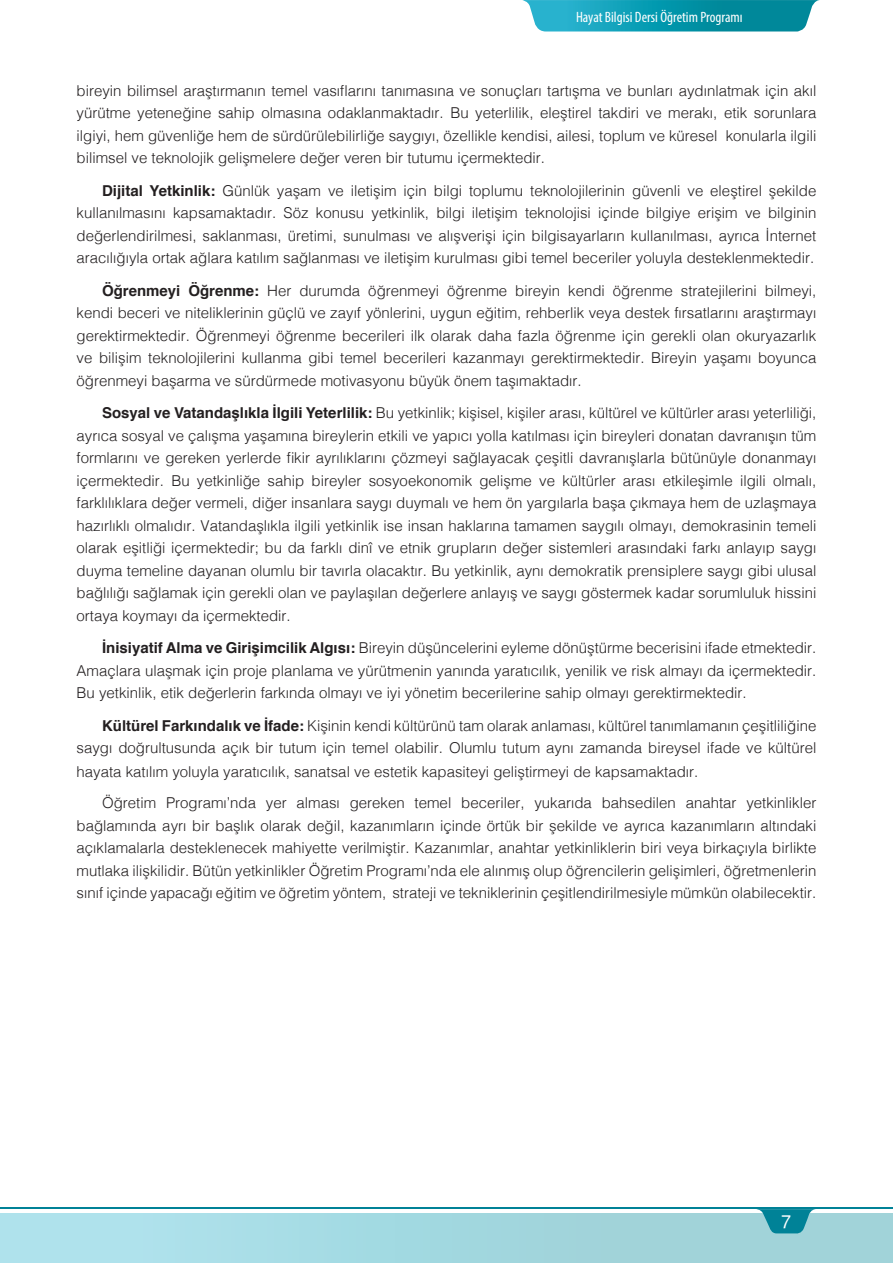
<style>
.page{position:relative;width:893px;height:1263px;background:#fff}
.page>*{position:absolute;margin:0;border:0;box-sizing:border-box;transform-origin:0 0}
.t1{font:500 18px "Helvetica";color:#fff}
.t2{font:300 15px/22.5px "Helvetica";color:#231f20;text-align:justify}
.t3{font:condensed 15px "Myriad Pro";color:#fff}
.s1{font-weight:700}
</style>
<div class="page">
<div style="left:0;top:1213px;width:893px;height:50px;background:linear-gradient(to right,#aee3ed,#9dcfd4)"></div>
<hr style="left:0;top:1213px;width:1px;height:50px;background:#afe2ec">
<hr style="left:0;top:1207px;width:893px;height:2px;background:#008297">
<svg style="left:756px;top:1209px;width:66px;height:25px;background:#45a5b3"></svg>
<svg style="left:522px;top:0;width:298px;height:32px;background:#21a1b5"></svg>
<p class="t3" style="left:576px;top:8px;width:168px">Hayat Bilgisi Dersi Öğretim Programı</p>
<p class="t2" style="left:77px;top:78px;width:741px">bireyin bilimsel araştırmanın temel vasıflarını tanımasına ve sonuçları tartışma ve bunları aydınlatmak için akıl yürütme yeteneğine sahip olmasına odaklanmaktadır. Bu yeterlilik, eleştirel takdiri ve merakı, etik sorunlara ilgiyi, hem güvenliğe hem de sürdürülebilirliğe saygıyı, özellikle kendisi, ailesi, toplum ve küresel konularla ilgili bilimsel ve teknolojik gelişmelere değer veren bir tutumu içermektedir.</p>
<p class="t2" style="left:77px;top:178px;width:741px;text-indent:26px"><span class="s1">Dijital Yetkinlik:</span> Günlük yaşam ve iletişim için bilgi toplumu teknolojilerinin güvenli ve eleştirel şekilde kullanılmasını kapsamaktadır. Söz konusu yetkinlik, bilgi iletişim teknolojisi içinde bilgiye erişim ve bilginin değerlendirilmesi, saklanması, üretimi, sunulması ve alışverişi için bilgisayarların kullanılması, ayrıca İnternet aracılığıyla ortak ağlara katılım sağlanması ve iletişim kurulması gibi temel beceriler yoluyla desteklenmektedir.</p>
<p class="t2" style="left:77px;top:278px;width:741px;text-indent:26px"><span class="s1">Öğrenmeyi Öğrenme:</span> Her durumda öğrenmeyi öğrenme bireyin kendi öğrenme stratejilerini bilmeyi, kendi beceri ve niteliklerinin güçlü ve zayıf yönlerini, uygun eğitim, rehberlik veya destek fırsatlarını araştırmayı gerektirmektedir. Öğrenmeyi öğrenme becerileri ilk olarak daha fazla öğrenme için gerekli olan okuryazarlık ve bilişim teknolojilerini kullanma gibi temel becerileri kazanmayı gerektirmektedir. Bireyin yaşamı boyunca öğrenmeyi başarma ve sürdürmede motivasyonu büyük önem taşımaktadır.</p>
<p class="t2" style="left:77px;top:401px;width:741px;text-indent:26px"><span class="s1">Sosyal ve Vatandaşlıkla İlgili Yeterlilik:</span> Bu yetkinlik; kişisel, kişiler arası, kültürel ve kültürler arası yeterliliği, ayrıca sosyal ve çalışma yaşamına bireylerin etkili ve yapıcı yolla katılması için bireyleri donatan davranışın tüm formlarını ve gereken yerlerde fikir ayrılıklarını çözmeyi sağlayacak çeşitli davranışlarla bütünüyle donanmayı içermektedir. Bu yetkinliğe sahip bireyler sosyoekonomik gelişme ve kültürler arası etkileşimle ilgili olmalı, farklılıklara değer vermeli, diğer insanlara saygı duymalı ve hem ön yargılarla başa çıkmaya hem de uzlaşmaya hazırlıklı olmalıdır. Vatandaşlıkla ilgili yetkinlik ise insan haklarına tamamen saygılı olmayı, demokrasinin temeli olarak eşitliği içermektedir; bu da farklı dinî ve etnik grupların değer sistemleri arasındaki farkı anlayıp saygı duyma temeline dayanan olumlu bir tavırla olacaktır. Bu yetkinlik, aynı demokratik prensiplere saygı gibi ulusal bağlılığı sağlamak için gerekli olan ve paylaşılan değerlere anlayış ve saygı göstermek kadar sorumluluk hissini ortaya koymayı da içermektedir.</p>
<p class="t2" style="left:77px;top:636px;width:741px;text-indent:26px"><span class="s1">İnisiyatif Alma ve Girişimcilik Algısı:</span> Bireyin düşüncelerini eyleme dönüştürme becerisini ifade etmektedir.<br>Amaçlara ulaşmak için proje planlama ve yürütmenin yanında yaratıcılık, yenilik ve risk almayı da içermektedir.<br>Bu yetkinlik, etik değerlerin farkında olmayı ve iyi yönetim becerilerine sahip olmayı gerektirmektedir.</p>
<p class="t2" style="left:77px;top:713px;width:741px;text-align:right"><span class="s1">Kültürel Farkındalık ve İfade:</span> Kişinin kendi kültürünü tam olarak anlaması, kültürel tanımlamanın çeşitliliğine saygı doğrultusunda açık bir tutum için temel olabilir. Olumlu tutum aynı zamanda bireysel ifade ve kültürel</p>
<p class="t2" style="left:102px;top:755px;width:716px;line-height:31px;text-indent:-26px">hayata katılım yoluyla yaratıcılık, sanatsal ve estetik kapasiteyi geliştirmeyi de kapsamaktadır.<br>Öğretim Programı’nda yer alması gereken temel beceriler, yukarıda bahsedilen anahtar yetkinlikler</p>
<p class="t2" style="left:77px;top:813px;width:741px">bağlamında ayrı bir başlık olarak değil, kazanımların içinde örtük bir şekilde ve ayrıca kazanımların altındaki açıklamalarla desteklenecek mahiyette verilmiştir. Kazanımlar, anahtar yetkinliklerin biri veya birkaçıyla birlikte mutlaka ilişkilidir. Bütün yetkinlikler Öğretim Programı’nda ele alınmış olup öğrencilerin gelişimleri, öğretmenlerin sınıf içinde yapacağı eğitim ve öğretim yöntem, strateji ve tekniklerinin çeşitlendirilmesiyle mümkün olabilecektir.</p>
<p class="t1" style="left:781px;top:1211px;width:12px">7</p>
</div>
